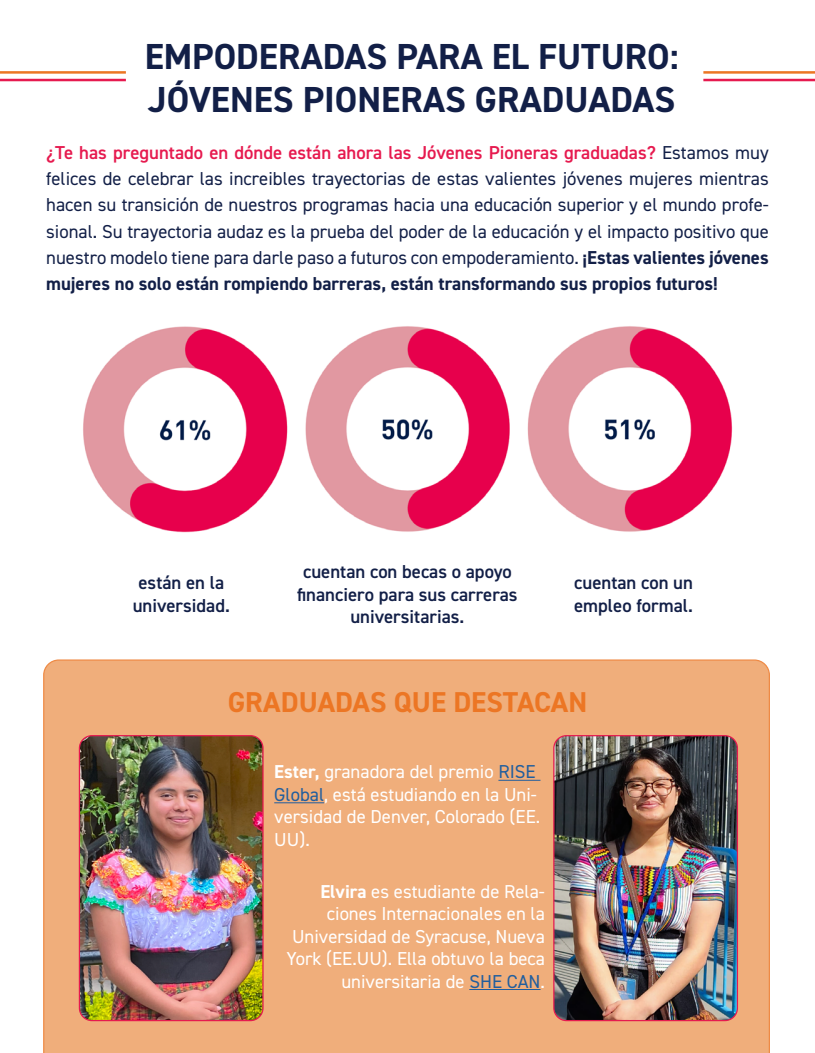
<style>
.page{position:relative;width:815px;height:1053px;background:#fff}
.page>*{position:absolute;margin:0;border:0;box-sizing:border-box;transform-origin:0 0}
.t1{font:700 36.25px/43.5px "DIN2014";color:#121f47}
.t2{font:700 28.75px "DIN2014";color:#ec7624}
.t3{font:18.75px/26.2px "DIN2014";color:#121f47;text-align:justify}
.t4{font:18.75px/22.5px "DIN2014";color:#fff}
.t5{font:600 18.75px/22.5px "DIN2014";color:#121f47;text-align:center}
.s1{font-weight:600;color:#e61a4f}
.s2{font-weight:700}
.s3{color:#215e9e}
</style>
<div class="page">
<hr style="left:0;top:71px;width:126px;height:3px;background:#ec7624">
<hr style="left:0;top:79px;width:126px;height:2px;background:#e61a4f">
<hr style="left:703px;top:71px;width:112px;height:3px;background:#ec7624">
<hr style="left:703px;top:79px;width:112px;height:2px;background:#e61a4f">
<img style="left:83px;top:326px;width:650px;height:207px">
<div style="left:43px;top:659px;width:727px;height:393px;background:#f0ae7b"></div>
<img style="left:554px;top:735px;width:183px;height:285px">
<div style="left:553px;top:735px;width:185px;height:286px;border:1px solid #e61a4f;border-radius:13px"></div>
<img style="left:79px;top:735px;width:184px;height:285px">
<div style="left:79px;top:735px;width:185px;height:286px;border:1px solid #e61a4f;border-radius:13px"></div>
<hr style="left:498px;top:779px;width:42px;height:1px;background:#215e9e">
<hr style="left:274px;top:802px;width:50px;height:1px;background:#215e9e">
<hr style="left:469px;top:988px;width:71px;height:1px;background:#215e9e">
<h1 class="t1" style="left:145px;top:34px;width:535px">EMPODERADAS PARA EL FUTURO:<br>JÓVENES PIONERAS GRADUADAS</h1>
<p class="t3" style="left:46px;top:139px;width:724px"><span class="s1">¿Te has preguntado en dónde están ahora las Jóvenes Pioneras graduadas?</span> Estamos muy felices de celebrar las increibles trayectorias de estas valientes jóvenes mujeres mientras hacen su transición de nuestros programas hacia una educación superior y el mundo profe&shy;sional. Su trayectoria audaz es la prueba del poder de la educación y el impacto positivo que nuestro modelo tiene para darle paso a futuros con empoderamiento. <span class="s2">¡Estas valientes jóvenes mujeres no solo están rompiendo barreras, están transformando sus propios futuros!</span></p>
<p class="t5" style="left:133px;top:571px;width:99px">están en la universidad.</p>
<p class="t5" style="left:297px;top:560px;width:222px">cuentan con becas o apoyo financiero para sus carreras universitarias.</p>
<p class="t5" style="left:574px;top:571px;width:120px;text-align:left">cuentan con un empleo formal.</p>
<h2 class="t2" style="left:228px;top:682px;width:361px">GRADUADAS QUE DESTACAN</h2>
<p class="t4" style="left:274px;top:760px;width:267px"><span class="s2">Ester,</span> granadora del premio <span class="s3">RISE<br>Global</span>, está estudiando en la Uni&shy;versidad de Denver, Colorado (EE.<br>UU).</p>
<p class="t4" style="left:287px;top:879px;width:260px;text-align:right"><span class="s2">Elvira</span> es estudiante de Rela&shy;ciones Internacionales en la<br>Universidad de Syracuse, Nueva<br>York (EE.UU). Ella obtuvo la beca universitaria de <span class="s3">SHE CAN</span>.</p>
</div>
